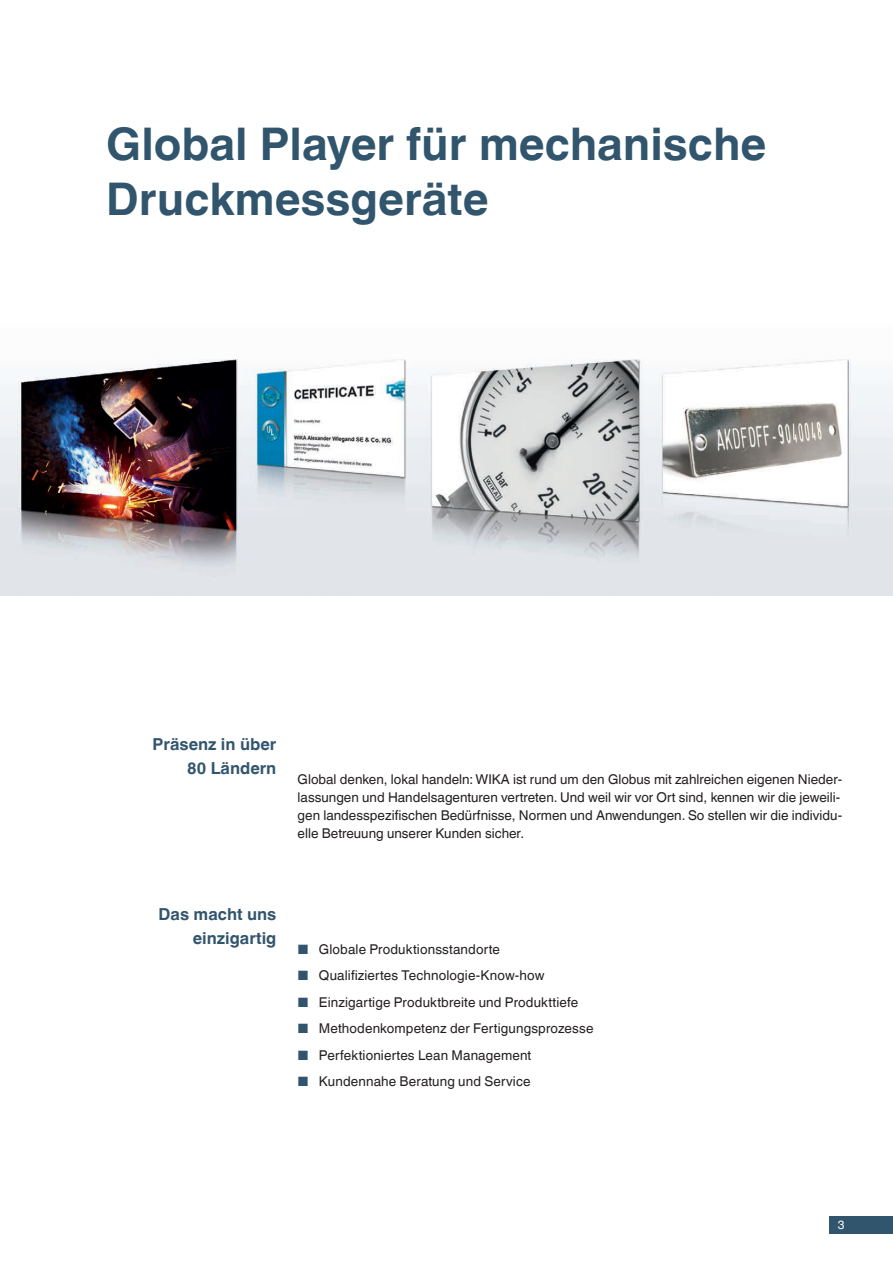
<style>
.page{position:relative;width:893px;height:1263px;background:#fff}
.page>*{position:absolute;margin:0;border:0;box-sizing:border-box;transform-origin:0 0}
.t1{font:700 45px/55.5px "Helvetica World";color:#32556e}
.t2{font:700 16.5px/24px "Helvetica World";color:#32556e;text-align:right}
.t3{font:13.5px/18px "Helvetica World";color:#231f20}
.t4{font:12px "Helvetica World";color:#fff}
.s1{color:#32556e}
</style>
<div class="page">
<img style="left:0;top:359px;width:893px;height:236px">
<div style="left:829px;top:1216px;width:64px;height:17px;background:#32556e"></div>
<h1 class="t1" style="left:106px;top:117px;width:661px">Global Player für mechanische<br>Druckmessgeräte</h1>
<p class="t2" style="left:153px;top:732px;width:125px">Präsenz in über<br>80 Ländern</p>
<p class="t3" style="left:298px;top:770px;width:546px">Global denken, lokal handeln: WIKA ist rund um den Globus mit zahlreichen eigenen Nieder&shy;lassungen und Handelsagenturen vertreten. Und weil wir vor Ort sind, kennen wir die jeweili&shy;gen landesspezifischen Bedürfnisse, Normen und Anwendungen. So stellen wir die individu&shy;elle Betreuung unserer Kunden sicher.</p>
<p class="t2" style="left:159px;top:902px;width:119px">Das macht uns einzigartig</p>
<p class="t3" style="left:298px;top:940px;width:204px"><span class="s1">■</span> Globale Produktionsstandorte</p>
<p class="t3" style="left:298px;top:966px;width:248px"><span class="s1">■</span> Qualifiziertes Technologie-Know-how</p>
<p class="t3" style="left:298px;top:993px;width:282px"><span class="s1">■</span> Einzigartige Produktbreite und Produkttiefe</p>
<p class="t3" style="left:298px;top:1019px;width:297px"><span class="s1">■</span> Methodenkompetenz der Fertigungsprozesse</p>
<p class="t3" style="left:298px;top:1046px;width:235px"><span class="s1">■</span> Perfektioniertes Lean Management</p>
<p class="t3" style="left:298px;top:1072px;width:234px"><span class="s1">■</span> Kundennahe Beratung und Service</p>
<p class="t4" style="left:838px;top:1218px;width:8px">3</p>
</div>
